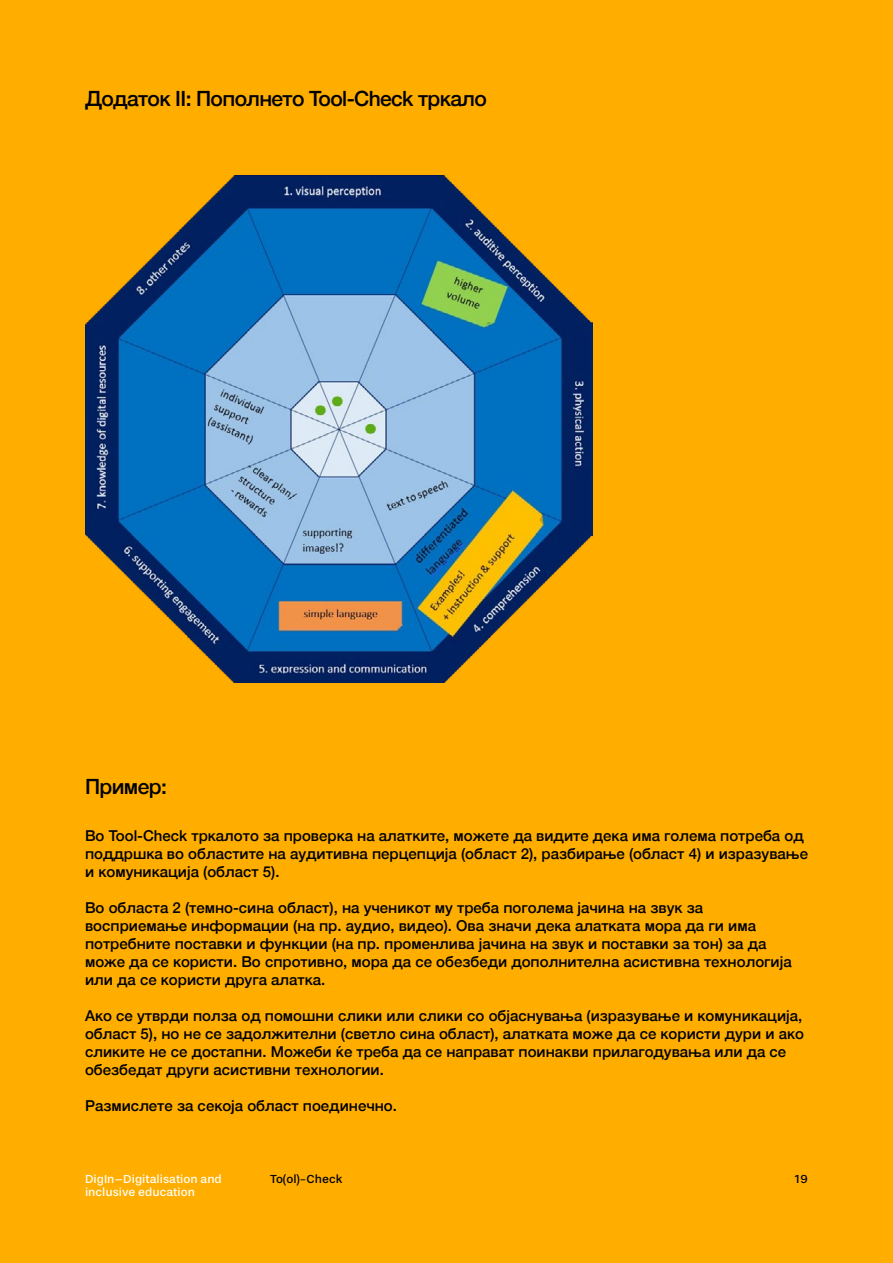
<style>
.page{position:relative;width:893px;height:1263px;background:#ffae00}
.page>*{position:absolute;margin:0;border:0;box-sizing:border-box;transform-origin:0 0}
.t1{font:500 21px "Helvetica Neue";letter-spacing:-.03em;color:#000}
.t2{font:500 15px/18px "Helvetica Neue";color:#000}
.t3{font:12px/13.5px "Stevie Sans";color:#fffdf8}
.t4{font:12px "Stevie Sans";color:#000}
</style>
<div class="page">
<img style="left:85px;top:175px;width:507px;height:507px">
<h1 class="t1" style="left:85px;top:81px;width:403px">Додаток II: Пополнето Tool-Check тркало</h1>
<h1 class="t1" style="left:85px;top:770px;width:83px">Пример:</h1>
<p class="t2" style="left:85px;top:825px;width:724px">Во Tool-Check тркалото за проверка на алатките, можете да видите дека има голема потреба од поддршка во областите на аудитивна перцепција (област 2), разбирање (област 4) и изразување и комуникација (област 5).</p>
<p class="t2" style="left:85px;top:897px;width:708px">Во областа 2 (темно-сина област), на ученикот му треба поголема јачина на звук за восприемање информации (на пр. аудио, видео). Ова значи дека алатката мора да ги има потребните поставки и функции (на пр. променлива јачина на звук и поставки за тон) за да може да се користи. Во спротивно, мора да се обезбеди дополнителна асистивна технологија или да се користи друга алатка.</p>
<p class="t2" style="left:85px;top:1005px;width:720px">Ако се утврди полза од помошни слики или слики со објаснувања (изразување и комуникација, област 5), но не се задолжителни (светло сина област), алатката може да се користи дури и ако сликите не се достапни. Можеби ќе треба да се направат поинакви прилагодувања или да се обезбедат други асистивни технологии.</p>
<p class="t2" style="left:85px;top:1095px;width:313px">Размислете за секоја област поединечно.</p>
<p class="t3" style="left:85px;top:1172px;width:138px">DigIn–Digitalisation and inclusive education</p>
<p class="t4" style="left:270px;top:1172px;width:74px">To(ol)-Check</p>
<p class="t4" style="left:794px;top:1172px;width:15px">19</p>
</div>
